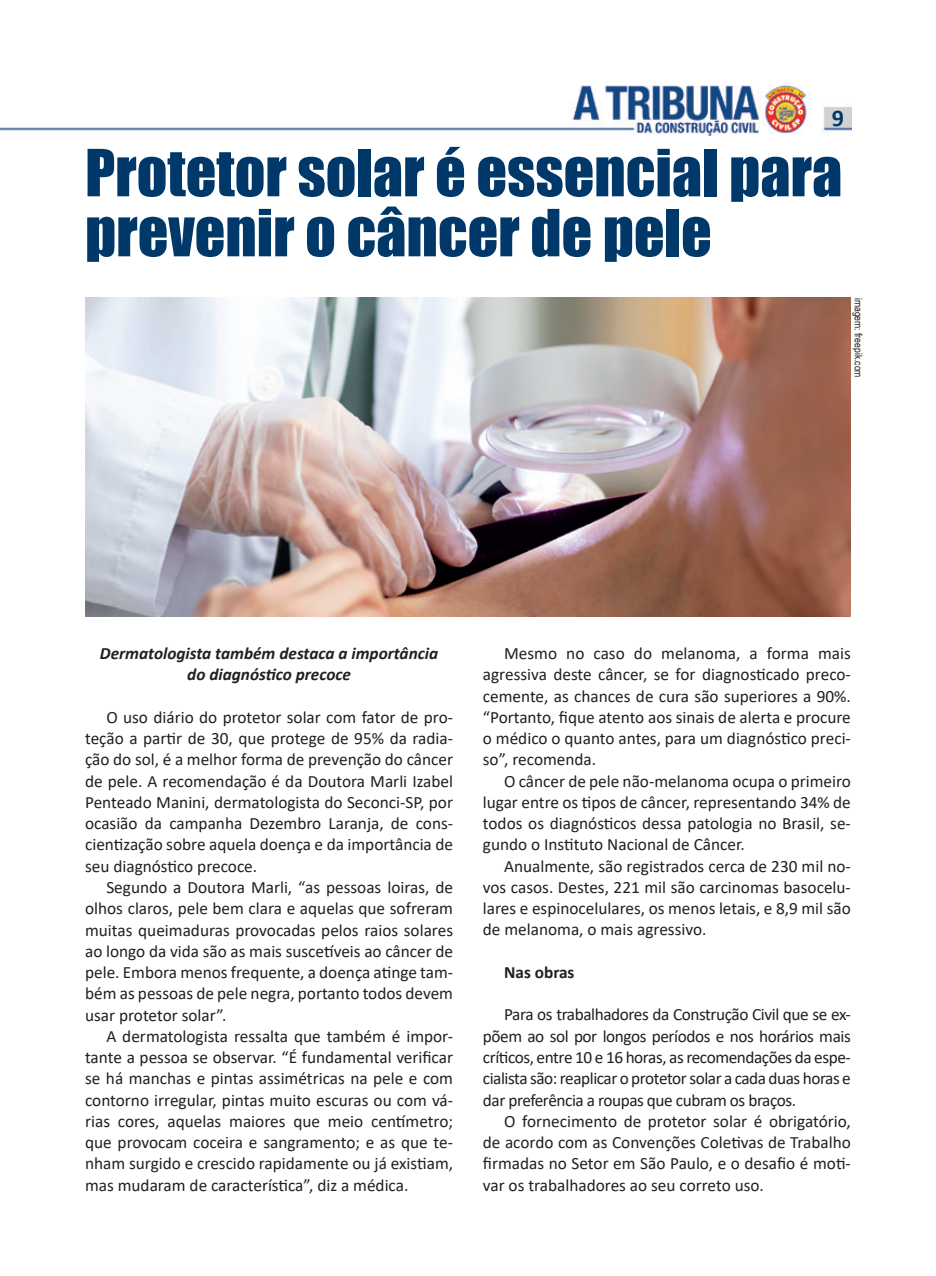
<style>
.page{position:relative;width:936px;height:1276px;background:#fff}
.page>*{position:absolute;margin:0;border:0;box-sizing:border-box;transform-origin:0 0}
.t1{font:60px/60px "Impact";color:#00386a}
.t2{font:700 24px "Calibri";color:#00386a}
.t3{font:17.25px/21.3px "Calibri";color:#231f20;text-align:justify}
.t4{font:italic 700 17.25px/21.3px "Calibri";color:#231f20;text-align:center}
.t5{font:700 17.25px "Calibri";color:#231f20}
.t6{font:10.5px "Arial Narrow";color:#231f20}
</style>
<div class="page">
<img style="left:0;top:85px;width:851px;height:50px">
<img style="left:85px;top:298px;width:765px;height:318px">
<h2 class="t2" style="left:831px;top:101px;width:14px">9</h2>
<h1 class="t1" style="left:85px;top:141px;width:758px">Protetor solar é essencial para prevenir o câncer de pele</h1>
<p class="t6" style="left:866px;top:298px;width:81px;rotate:90deg">imagem: freepik.com</p>
<p class="t4" style="left:100px;top:642px;width:340px">Dermatologista também destaca a importância do diagnóstico precoce</p>
<p class="t3" style="left:85px;top:706px;width:369px;text-indent:21px">O uso diário do protetor solar com fator de pro&shy;teção a partir de 30, que protege de 95% da radia&shy;ção do sol, é a melhor forma de prevenção do câncer de pele. A recomendação é da Doutora Marli Izabel Penteado Manini, dermatologista do Seconci-SP, por ocasião da campanha Dezembro Laranja, de cons&shy;cientização sobre aquela doença e da importância de seu diagnóstico precoce.</p>
<p class="t3" style="left:85px;top:876px;width:369px;text-indent:21px">Segundo a Doutora Marli, “as pessoas loiras, de olhos claros, pele bem clara e aquelas que sofreram muitas queimaduras provocadas pelos raios solares ao longo da vida são as mais suscetíveis ao câncer de pele. Embora menos frequente, a doença atinge tam&shy;bém as pessoas de pele negra, portanto todos devem usar protetor solar”.</p>
<p class="t3" style="left:85px;top:1025px;width:369px;text-indent:21px">A dermatologista ressalta que também é impor&shy;tante a pessoa se observar. “É fundamental verificar se há manchas e pintas assimétricas na pele e com contorno irregular, pintas muito escuras ou com vá&shy;rias cores, aquelas maiores que meio centímetro; que provocam coceira e sangramento; e as que te&shy;nham surgido e crescido rapidamente ou já existiam, mas mudaram de característica”, diz a médica.</p>
<p class="t3" style="left:483px;top:642px;width:369px;text-indent:21px">Mesmo no caso do melanoma, a forma mais agressiva deste câncer, se for diagnosticado preco&shy;cemente, as chances de cura são superiores a 90%. “Portanto, fique atento aos sinais de alerta e procure o médico o quanto antes, para um diagnóstico preci&shy;so”, recomenda.</p>
<p class="t3" style="left:483px;top:770px;width:369px;text-indent:21px">O câncer de pele não-melanoma ocupa o primeiro lugar entre os tipos de câncer, representando 34% de todos os diagnósticos dessa patologia no Brasil, se&shy;gundo o Instituto Nacional de Câncer.</p>
<p class="t3" style="left:483px;top:855px;width:369px;text-indent:21px">Anualmente, são registrados cerca de 230 mil no&shy;vos casos. Destes, 221 mil são carcinomas basocelu&shy;lares e espinocelulares, os menos letais, e 8,9 mil são de melanoma, o mais agressivo.</p>
<p class="t5" style="left:504px;top:960px;width:72px">Nas obras</p>
<p class="t3" style="left:483px;top:1003px;width:369px;text-indent:21px">Para os trabalhadores da Construção Civil que se ex&shy;põem ao sol por longos períodos e nos horários mais críticos, entre 10 e 16 horas, as recomendações da espe&shy;cialista são: reaplicar o protetor solar a cada duas horas e dar preferência a roupas que cubram os braços.</p>
<p class="t3" style="left:483px;top:1110px;width:369px;text-indent:21px">O fornecimento de protetor solar é obrigatório, de acordo com as Convenções Coletivas de Trabalho firmadas no Setor em São Paulo, e o desafio é moti&shy;var os trabalhadores ao seu correto uso.</p>
</div>
